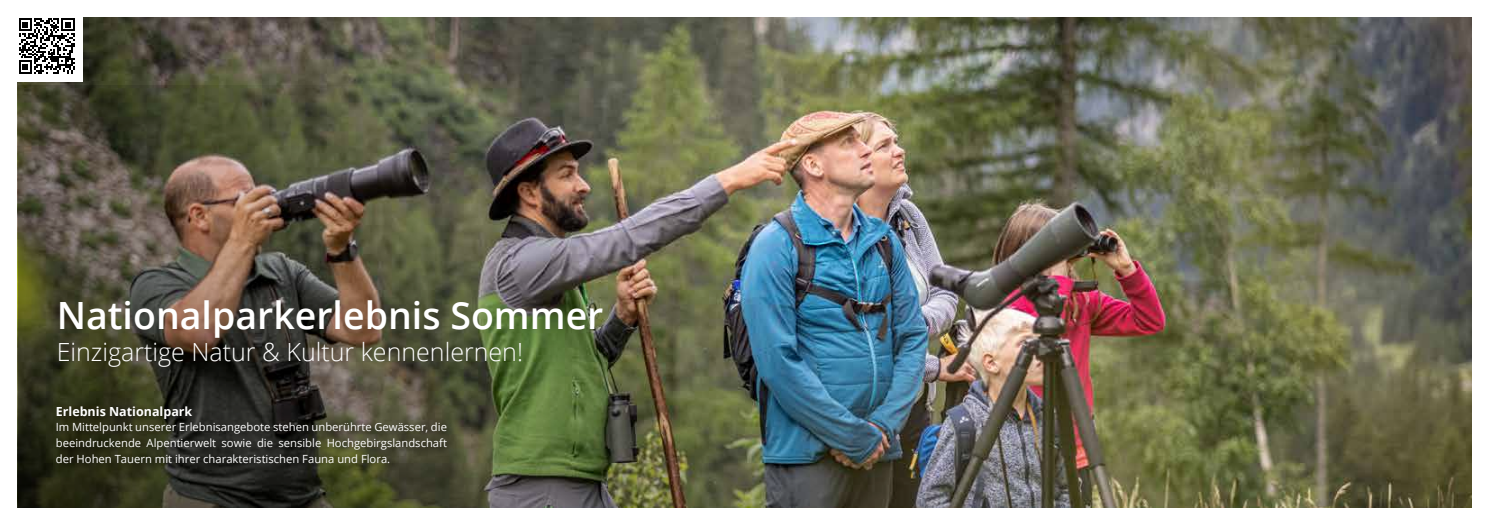
<style>
.page{position:relative;width:1489px;height:525px;background:#fff}
.page>*{position:absolute;margin:0;border:0;box-sizing:border-box;transform-origin:0 0}
.t1{font:600 37.5px "Open Sans";color:#fff}
.t2{font:300 25px "Open Sans";color:#fff}
.t3{font:700 12.5px "Open Sans";color:#fff}
.t4{font:11.25px/15.6px "Open Sans";color:#fff;text-align:justify}
</style>
<div class="page">
<svg style="left:1470px;top:18px;width:1px;height:38px"></svg>
<img style="left:18px;top:18px;width:1452px;height:67px">
<img style="left:18px;top:85px;width:1453px;height:422px">
<div style="left:52px;top:401px;width:404px;height:71px;background:#000;opacity:.75"></div>
<div style="left:11px;top:10px;width:71px;height:71px;background:#fff"></div>
<svg style="left:19px;top:18px;width:56px;height:56px"></svg>
<h1 class="t1" style="left:57px;top:290px;width:548px">Nationalparkerlebnis Sommer</h1>
<h2 class="t2" style="left:57px;top:335px;width:468px">Einzigartige Natur &amp; Kultur kennenlernen!</h2>
<p class="t3" style="left:56px;top:402px;width:138px">Erlebnis Nationalpark</p>
<p class="t4" style="left:56px;top:419px;width:392px">Im Mittelpunkt unserer Erlebnisangebote stehen unberührte Gewässer, die beeindruckende Alpentierwelt sowie die sensible Hochgebirgslandschaft der Hohen Tauern mit ihrer charakteristischen Fauna und Flora.</p>
</div>
